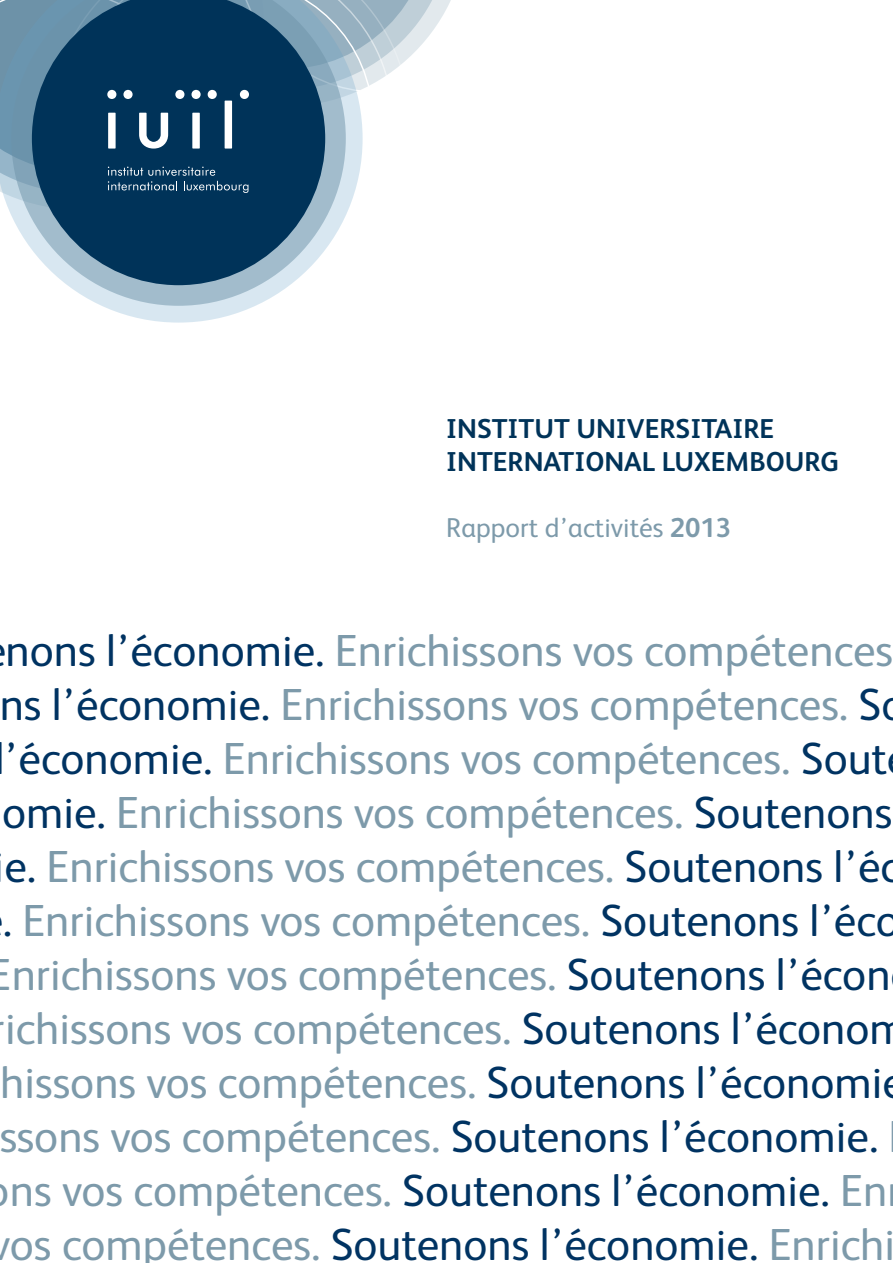
<style>
.page{position:relative;width:893px;height:1263px;background:#fff}
.page>*{position:absolute;margin:0;border:0;box-sizing:border-box;transform-origin:0 0}
.t1{font:45px/54px "FS Albert";color:#7d9aaa;text-align:center}
.t2{font:700 27.3px/32.8px "FS Albert";color:#003359}
.t3{font:27.3px "FS Albert";color:#7d9aaa}
.s1{font-weight:700}
.s2{color:#003362}
</style>
<div class="page">
<svg style="left:3px;top:193px;width:351px;height:130px"></svg>
<svg style="left:11px;top:193px;width:335px;height:113px"></svg>
<svg style="left:32px;top:193px;width:293px;height:92px;fill:#003359"></svg>
<svg style="left:0;top:0;width:451px;height:193px"></svg>
<p class="t2" style="left:446px;top:411px;width:394px">INSTITUT UNIVERSITAIRE<br>INTERNATIONAL LUXEMBOURG</p>
<p class="t3" style="left:446px;top:509px;width:286px">Rapport d’activités <span class="s1">2013</span></p>
<p class="t1" style="left:-11px;top:621px;width:920px"><span class="s2">nons l’économie.</span> Enrichissons vos compétences <span class="s2">ns l’économie.</span> Enrichissons vos compétences. <span class="s2">S ’économie.</span> Enrichissons vos compétences. <span class="s2">Sout omie.</span> Enrichissons vos compétences. <span class="s2">Soutenons e.</span> Enrichissons vos compétences. <span class="s2">Soutenons l’éc<br>.</span> Enrichissons vos compétences. <span class="s2">Soutenons l’éco </span>Enrichissons vos compétences. <span class="s2">Soutenons l’écon </span>ichissons vos compétences. <span class="s2">Soutenons l’économ </span>hissons vos compétences. <span class="s2">Soutenons l’économi </span>ssons vos compétences. <span class="s2">Soutenons l’économie. </span>ns vos compétences. <span class="s2">Soutenons l’économie.</span> En vos compétences. <span class="s2">Soutenons l’économie.</span> Enrichi</p>
</div>
